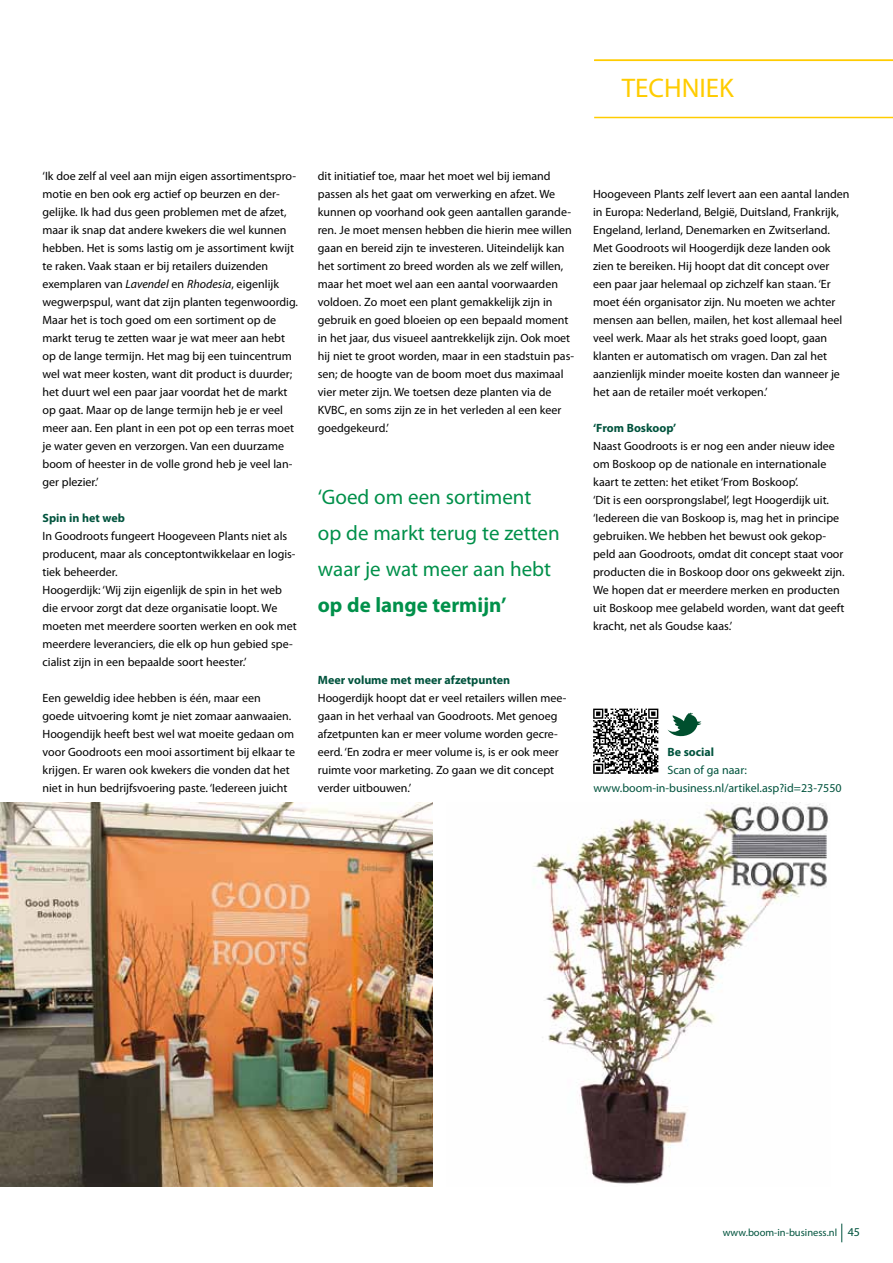
<style>
.page{position:relative;width:893px;height:1263px;background:#fff}
.page>*{position:absolute;margin:0;border:0;box-sizing:border-box;transform-origin:0 0}
.t1{font:27px "Myriad Pro";color:#fc0}
.t2{font:21px/36px "Myriad Pro";color:#00904a}
.t3{font:700 21px "Myriad Pro";color:#00904a}
.t4{font:12px/18px "Myriad Pro";color:#000}
.t5{font:700 12px "Myriad Pro";color:#00533d}
.t6{font:12px/18px "Myriad Pro";color:#00533d}
.t7{font:10.5px "Myriad Pro";color:#00533d}
.s1{font-style:italic}
.s2{font-size:12px}
</style>
<div class="page">
<svg style="left:841px;top:1223px;width:1px;height:19px"></svg>
<img style="left:0;top:802px;width:432px;height:384px">
<img style="left:533px;top:802px;width:295px;height:382px">
<hr style="left:594px;top:117px;width:299px;height:1px;background:#fc0">
<hr style="left:594px;top:60px;width:299px;height:1px;background:#fc0">
<svg style="left:593px;top:709px;width:65px;height:65px"></svg>
<svg style="left:667px;top:713px;width:34px;height:23px"></svg>
<h1 class="t1" style="left:622px;top:71px;width:114px">TECHNIEK</h1>
<p class="t4" style="left:43px;top:167px;width:257px">‘Ik doe zelf al veel aan mijn eigen assortimentspro&shy;motie en ben ook erg actief op beurzen en der&shy;gelijke. Ik had dus geen problemen met de afzet, maar ik snap dat andere kwekers die wel kunnen hebben. Het is soms lastig om je assortiment kwijt te raken. Vaak staan er bij retailers duizenden exemplaren van <span class="s1">Lavendel</span> en <span class="s1">Rhodesia</span>, eigenlijk wegwerpspul, want dat zijn planten tegenwoordig.<br>Maar het is toch goed om een sortiment op de markt terug te zetten waar je wat meer aan hebt op de lange termijn. Het mag bij een tuincentrum wel wat meer kosten, want dit product is duurder; het duurt wel een paar jaar voordat het de markt op gaat. Maar op de lange termijn heb je er veel meer aan. Een plant in een pot op een terras moet je water geven en verzorgen. Van een duurzame boom of heester in de volle grond heb je veel lan&shy;ger plezier.’</p>
<p class="t5" style="left:43px;top:510px;width:84px">Spin in het web</p>
<p class="t4" style="left:43px;top:527px;width:256px">In Goodroots fungeert Hoogeveen Plants niet als producent, maar als conceptontwikkelaar en logis&shy;tiek beheerder.<br>Hoogerdijk: ‘Wij zijn eigenlijk de spin in het web die ervoor zorgt dat deze organisatie loopt. We moeten met meerdere soorten werken en ook met meerdere leveranciers, die elk op hun gebied spe&shy;cialist zijn in een bepaalde soort heester.’</p>
<p class="t4" style="left:43px;top:689px;width:254px">Een geweldig idee hebben is één, maar een goede uitvoering komt je niet zomaar aanwaaien.<br>Hoogendijk heeft best wel wat moeite gedaan om voor Goodroots een mooi assortiment bij elkaar te krijgen. Er waren ook kwekers die vonden dat het niet in hun bedrijfsvoering paste. ‘Iedereen juicht</p>
<p class="t4" style="left:318px;top:167px;width:258px">dit initiatief toe, maar het moet wel bij iemand passen als het gaat om verwerking en afzet. We kunnen op voorhand ook geen aantallen garande&shy;ren. Je moet mensen hebben die hierin mee willen gaan en bereid zijn te investeren. Uiteindelijk kan het sortiment zo breed worden als we zelf willen, maar het moet wel aan een aantal voorwaarden voldoen. Zo moet een plant gemakkelijk zijn in gebruik en goed bloeien op een bepaald moment in het jaar, dus visueel aantrekkelijk zijn. Ook moet hij niet te groot worden, maar in een stadstuin pas&shy;sen; de hoogte van de boom moet dus maximaal vier meter zijn. We toetsen deze planten via de KVBC, en soms zijn ze in het verleden al een keer goedgekeurd.’</p>
<h2 class="t2" style="left:318px;top:478px;width:243px">‘Goed om een sortiment op de markt terug te zetten waar je wat meer aan hebt</h2>
<h2 class="t3" style="left:318px;top:591px;width:190px">op de lange termijn’</h2>
<p class="t5" style="left:318px;top:672px;width:194px">Meer volume met meer afzetpunten</p>
<p class="t4" style="left:318px;top:689px;width:250px">Hoogerdijk hoopt dat er veel retailers willen mee&shy;gaan in het verhaal van Goodroots. Met genoeg afzetpunten kan er meer volume worden gecre&shy;ëerd. ‘En zodra er meer volume is, is er ook meer ruimte voor marketing. Zo gaan we dit concept verder uitbouwen.’</p>
<p class="t4" style="left:593px;top:185px;width:258px">Hoogeveen Plants zelf levert aan een aantal landen in Europa: Nederland, België, Duitsland, Frankrijk, Engeland, Ierland, Denemarken en Zwitserland.<br>Met Goodroots wil Hoogerdijk deze landen ook zien te bereiken. Hij hoopt dat dit concept over een paar jaar helemaal op zichzelf kan staan. ‘Er moet één organisator zijn. Nu moeten we achter mensen aan bellen, mailen, het kost allemaal heel veel werk. Maar als het straks goed loopt, gaan klanten er automatisch om vragen. Dan zal het aanzienlijk minder moeite kosten dan wanneer je het aan de retailer moét verkopen.’</p>
<p class="t5" style="left:593px;top:420px;width:85px">‘From Boskoop’</p>
<p class="t4" style="left:593px;top:437px;width:253px">Naast Goodroots is er nog een ander nieuw idee om Boskoop op de nationale en internationale kaart te zetten: het etiket ‘From Boskoop’.<br>‘Dit is een oorsprongslabel’, legt Hoogerdijk uit. ‘Iedereen die van Boskoop is, mag het in principe gebruiken. We hebben het bewust ook gekop&shy;peld aan Goodroots, omdat dit concept staat voor producten die in Boskoop door ons gekweekt zijn.<br>We hopen dat er meerdere merken en producten uit Boskoop mee gelabeld worden, want dat geeft kracht, net als Goudse kaas.’</p>
<p class="t5" style="left:667px;top:744px;width:48px">Be social</p>
<p class="t6" style="left:594px;top:761px;width:249px;text-indent:74px">Scan of ga naar: www.boom-in-business.nl/artikel.asp?id=23-7550</p>
<p class="t7" style="left:723px;top:1226px;width:139px">www.boom-in-business.nl <span class="s2">45</span></p>
</div>
